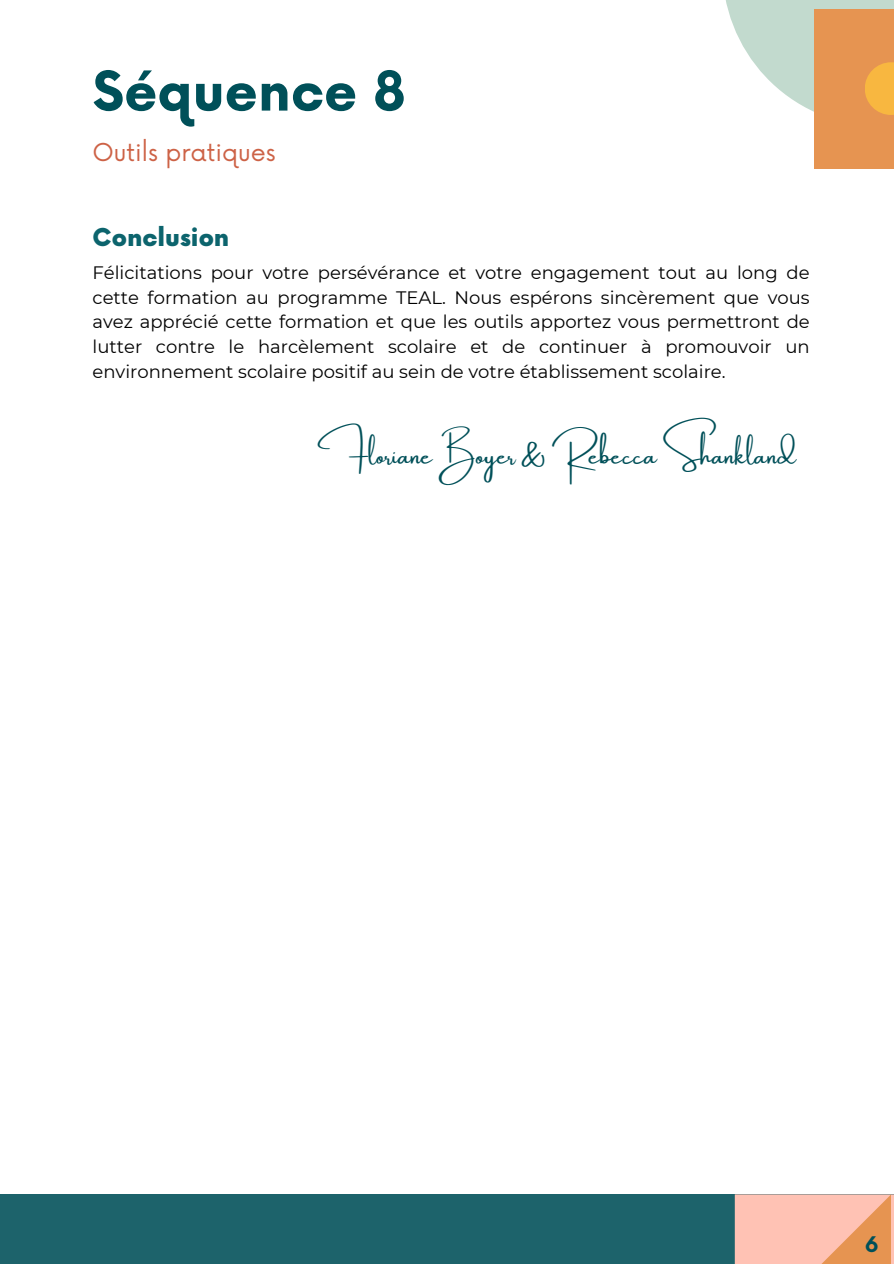
<style>
.page{position:relative;width:894px;height:1264px;background:#fff}
.page>*{position:absolute;margin:0;border:0;box-sizing:border-box;transform-origin:0 0}
.t1{font:700 53.4px "Now";color:#005059}
.t2{font:24px "Amsterdam One";color:#005059}
.t3{font:24px "Now";color:#cd6246}
.t4{font:900 24px "Now";color:#0c646d}
.t5{font:700 21px "Now";color:#005059}
.t6{font:18px/24.8px "Montserrat";color:#000;text-align:justify}
</style>
<div class="page">
<svg style="left:726px;top:0;width:167px;height:112px"></svg>
<div style="left:814px;top:9px;width:79px;height:159px;background:#e69451"></div>
<svg style="left:865px;top:62px;width:28px;height:53px"></svg>
<div style="left:0;top:1194px;width:893px;height:69px;background:#1d636b"></div>
<svg style="left:734px;top:1194px;width:159px;height:69px;background:#f7b79e"></svg>
<p class="t1" style="left:92px;top:62px;width:314px">Séquence 8</p>
<p class="t3" style="left:92px;top:138px;width:185px">Outils pratiques</p>
<h2 class="t4" style="left:92px;top:225px;width:138px">Conclusion</h2>
<p class="t6" style="left:92px;top:260px;width:718px">Félicitations pour votre persévérance et votre engagement tout au long de cette formation au programme TEAL. Nous espérons sincèrement que vous avez apprécié cette formation et que les outils apportez vous permettront de lutter contre le harcèlement scolaire et de continuer à promouvoir un environnement scolaire positif au sein de votre établissement scolaire.</p>
<h3 class="t2" style="left:317px;top:443px;width:480px">Floriane Boyer &amp; Rebecca Shankland</h3>
<p class="t5" style="left:864px;top:1233px;width:15px">6</p>
</div>
